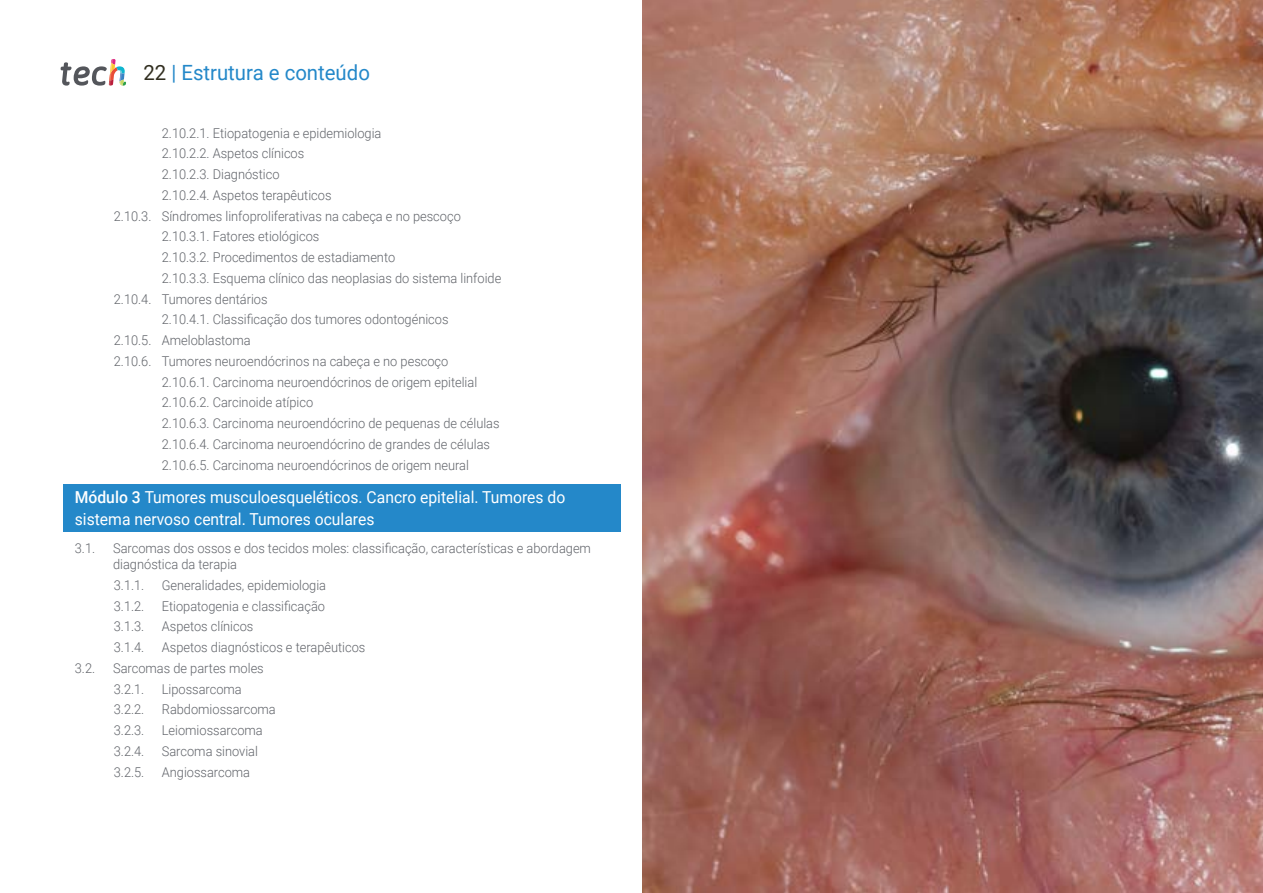
<style>
.page{position:relative;width:1263px;height:893px;background:#fff}
.page>*{position:absolute;margin:0;border:0;box-sizing:border-box;transform-origin:0 0}
.t1{font:21px "Roboto";color:#2488c9}
.t2{font:16.5px/22.5px "Roboto";color:#fff;scale:.95 1}
.t3{font:300 13.5px/16.5px "Roboto";color:#61646a;scale:.95 1}
.s1{color:#312e20}
.s2{font-weight:500}
</style>
<div class="page">
<svg style="left:61px;top:59px;width:65px;height:27px"></svg>
<div style="left:64px;top:484px;width:557px;height:48px;background:#2488c9"></div>
<img style="left:642px;top:0;width:621px;height:893px">
<h1 class="t1" style="left:144px;top:57px;width:228px"><span class="s1">22</span> | Estrutura e conteúdo</h1>
<p class="t3" style="left:162px;top:124px;width:233px">2.10.2.1. Etiopatogenia e epidemiologia</p>
<p class="t3" style="left:162px;top:145px;width:151px">2.10.2.2. Aspetos clínicos</p>
<p class="t3" style="left:162px;top:166px;width:125px">2.10.2.3. Diagnóstico</p>
<p class="t3" style="left:162px;top:186px;width:180px">2.10.2.4. Aspetos terapêuticos</p>
<p class="t3" style="left:114px;top:207px;width:367px">2.10.3. Síndromes linfoproliferativas na cabeça e no pescoço</p>
<p class="t3" style="left:162px;top:228px;width:167px">2.10.3.1. Fatores etiológicos</p>
<p class="t3" style="left:162px;top:249px;width:247px">2.10.3.2. Procedimentos de estadiamento</p>
<p class="t3" style="left:162px;top:269px;width:359px">2.10.3.3. Esquema clínico das neoplasias do sistema linfoide</p>
<p class="t3" style="left:114px;top:290px;width:163px">2.10.4. Tumores dentários</p>
<p class="t3" style="left:162px;top:311px;width:303px">2.10.4.1. Classificação dos tumores odontogénicos</p>
<p class="t3" style="left:114px;top:332px;width:146px">2.10.5. Ameloblastoma</p>
<p class="t3" style="left:114px;top:352px;width:354px">2.10.6. Tumores neuroendócrinos na cabeça e no pescoço</p>
<p class="t3" style="left:162px;top:373px;width:333px">2.10.6.1. Carcinoma neuroendócrinos de origem epitelial</p>
<p class="t3" style="left:162px;top:394px;width:161px">2.10.6.2. Carcinoide atípico</p>
<p class="t3" style="left:162px;top:415px;width:357px">2.10.6.3. Carcinoma neuroendócrino de pequenas de células</p>
<p class="t3" style="left:162px;top:435px;width:347px">2.10.6.4. Carcinoma neuroendócrino de grandes de células</p>
<p class="t3" style="left:162px;top:456px;width:325px">2.10.6.5. Carcinoma neuroendócrinos de origem neural</p>
<p class="t2" style="left:75px;top:485px;width:518px"><span class="s2">Módulo 3</span> Tumores musculoesqueléticos. Cancro epitelial. Tumores do sistema nervoso central. Tumores oculares</p>
<p class="t3" style="left:75px;top:539px;width:23px">3.1.</p>
<p class="t3" style="left:113px;top:539px;width:504px">Sarcomas dos ossos e dos tecidos moles: classificação, características e abordagem diagnóstica da terapia</p>
<p class="t3" style="left:114px;top:576px;width:34px">3.1.1.</p>
<p class="t3" style="left:162px;top:576px;width:174px">Generalidades, epidemiologia</p>
<p class="t3" style="left:114px;top:597px;width:34px">3.1.2.</p>
<p class="t3" style="left:162px;top:597px;width:173px">Etiopatogenia e classificação</p>
<p class="t3" style="left:114px;top:618px;width:34px">3.1.3.</p>
<p class="t3" style="left:162px;top:618px;width:98px">Aspetos clínicos</p>
<p class="t3" style="left:114px;top:638px;width:34px">3.1.4.</p>
<p class="t3" style="left:162px;top:638px;width:216px">Aspetos diagnósticos e terapêuticos</p>
<p class="t3" style="left:75px;top:659px;width:23px">3.2.</p>
<p class="t3" style="left:113px;top:657px;width:160px;line-height:20.7px">Sarcomas de partes moles<br>3.2.1.</p>
<p class="t3" style="left:162px;top:680px;width:86px">Lipossarcoma</p>
<p class="t3" style="left:114px;top:701px;width:34px">3.2.2.</p>
<p class="t3" style="left:162px;top:701px;width:121px">Rabdomiossarcoma</p>
<p class="t3" style="left:114px;top:721px;width:34px">3.2.3.</p>
<p class="t3" style="left:162px;top:721px;width:108px">Leiomiossarcoma</p>
<p class="t3" style="left:114px;top:742px;width:34px">3.2.4.</p>
<p class="t3" style="left:162px;top:742px;width:103px">Sarcoma sinovial</p>
<p class="t3" style="left:114px;top:763px;width:34px">3.2.5.</p>
<p class="t3" style="left:162px;top:763px;width:94px">Angiossarcoma</p>
</div>
